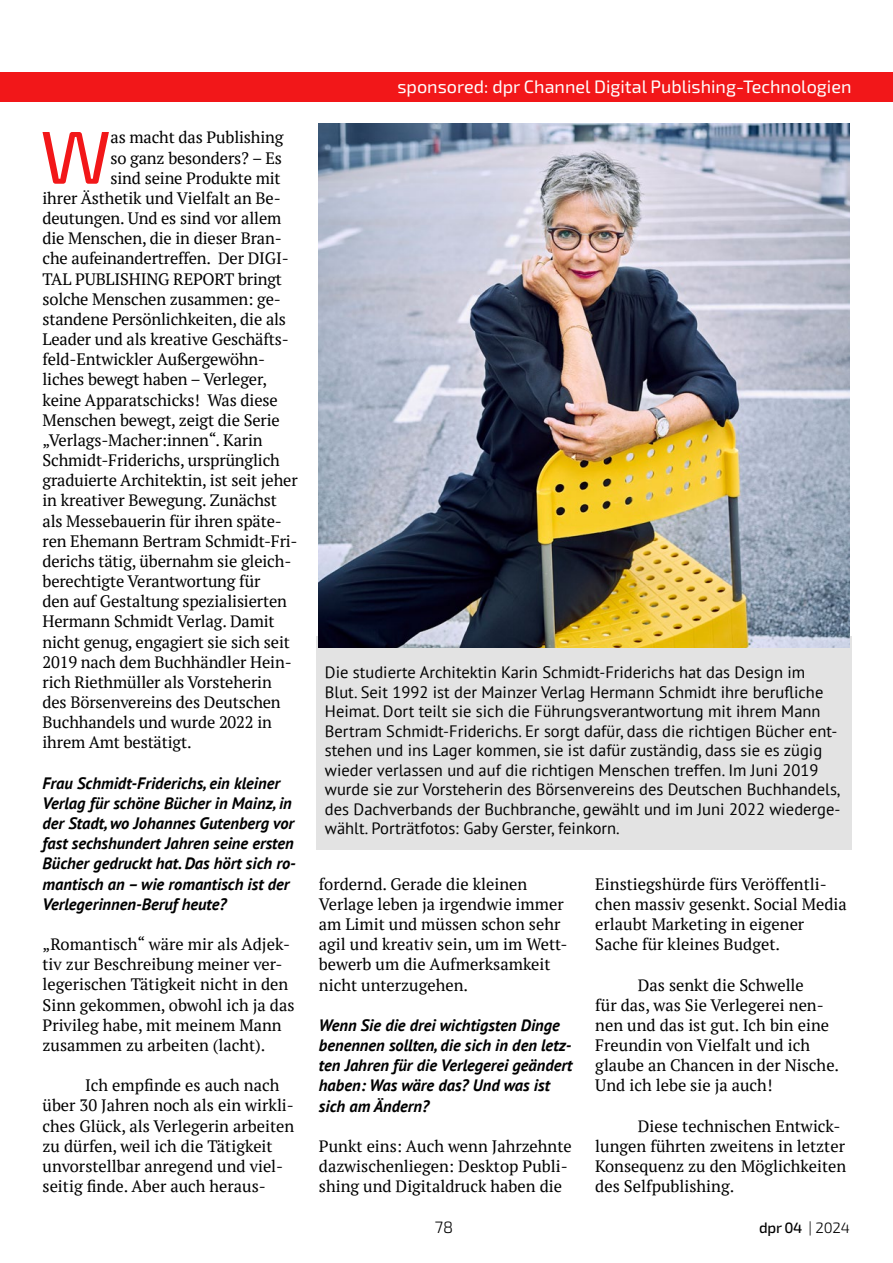
<style>
.page{position:relative;width:893px;height:1263px;background:#fff}
.page>*{position:absolute;margin:0;border:0;box-sizing:border-box;transform-origin:0 0}
.t1{font:75px "Exo 2";color:#f21719}
.t2{font:18px "Exo 2";color:#fff}
.t3{font:16.5px/20.1px "PT Serif";letter-spacing:-.01em;color:#000}
.t4{font:16.5px/19.5px "PT Sans";color:#000}
.t5{font:italic 700 16.5px/20.1px "PT Sans";color:#000}
.t6{font:300 16.5px "Exo 2";color:#000}
.t7{font:500 15px "Exo 2";color:#000}
.s1{font-weight:300}
</style>
<div class="page">
<div style="left:0;top:72px;width:893px;height:30px;background:#f21719"></div>
<div style="left:316px;top:636px;width:535px;height:213px;background:#e3e3e3"></div>
<img style="left:319px;top:123px;width:531px;height:525px">
<h1 class="t1" style="left:40px;top:114px;width:73px">W</h1>
<p class="t3" style="left:111px;top:127px;width:175px">as macht das Publishing</p>
<p class="t3" style="left:111px;top:147px;width:173px">so ganz besonders? – Es</p>
<p class="t3" style="left:111px;top:168px;width:172px">sind seine Produkte mit</p>
<p class="t3" style="left:43px;top:188px;width:240px">ihrer Ästhetik und Vielfalt an Be-</p>
<p class="t3" style="left:43px;top:208px;width:240px">deutungen. Und es sind vor allem</p>
<p class="t3" style="left:43px;top:228px;width:241px">die Menschen, die in dieser Bran-</p>
<p class="t3" style="left:43px;top:248px;width:248px">che aufeinandertreffen. Der DIGI-</p>
<p class="t3" style="left:43px;top:268px;width:241px">TAL PUBLISHING REPORT bringt</p>
<p class="t3" style="left:43px;top:289px;width:240px">solche Menschen zusammen: ge-</p>
<p class="t3" style="left:43px;top:309px;width:245px">standene Persönlichkeiten, die als</p>
<p class="t3" style="left:43px;top:329px;width:248px">Leader und als kreative Geschäfts-</p>
<p class="t3" style="left:43px;top:349px;width:224px">feld-Entwickler Außergewöhn-</p>
<p class="t3" style="left:43px;top:369px;width:226px">liches bewegt haben – Verleger,</p>
<p class="t3" style="left:43px;top:389px;width:237px">keine Apparatschicks! Was diese</p>
<p class="t3" style="left:43px;top:410px;width:239px">Menschen bewegt, zeigt die Serie</p>
<p class="t3" style="left:43px;top:430px;width:222px">„Verlags-Macher:innen“. Karin</p>
<p class="t3" style="left:43px;top:450px;width:239px">Schmidt-Friderichs, ursprünglich</p>
<p class="t3" style="left:43px;top:470px;width:257px">graduierte Architektin, ist seit jeher</p>
<p class="t3" style="left:43px;top:490px;width:236px">in kreativer Bewegung. Zunächst</p>
<p class="t3" style="left:43px;top:510px;width:241px">als Messebauerin für ihren späte-</p>
<p class="t3" style="left:43px;top:531px;width:257px">ren Ehemann Bertram Schmidt-Fri-</p>
<p class="t3" style="left:43px;top:551px;width:250px">derichs tätig, übernahm sie gleich-</p>
<p class="t3" style="left:43px;top:571px;width:219px">berechtigte Verantwortung für</p>
<p class="t3" style="left:43px;top:591px;width:246px">den auf Gestaltung spezialisierten</p>
<p class="t3" style="left:43px;top:611px;width:234px">Hermann Schmidt Verlag. Damit</p>
<p class="t3" style="left:43px;top:631px;width:249px">nicht genug, engagiert sie sich seit</p>
<p class="t3" style="left:43px;top:652px;width:251px">2019 nach dem Buchhändler Hein-</p>
<p class="t3" style="left:43px;top:672px;width:231px">rich Riethmüller als Vorsteherin</p>
<p class="t3" style="left:43px;top:692px;width:240px">des Börsenvereins des Deutschen</p>
<p class="t3" style="left:43px;top:712px;width:231px">Buchhandels und wurde 2022 in</p>
<p class="t3" style="left:43px;top:732px;width:151px">ihrem Amt bestätigt.</p>
<p class="t5" style="left:43px;top:773px;width:255px">Frau Schmidt-Friderichs, ein kleiner Verlag für schöne Bücher in Mainz, in der Stadt, wo Johannes Gutenberg vor fast sechshundert Jahren seine ersten Bücher gedruckt hat. Das hört sich ro&shy;mantisch an – wie romantisch ist der Verlegerinnen-Beruf heute?</p>
<p class="t3" style="left:43px;top:934px;width:254px">„Romantisch“ wäre mir als Adjek&shy;tiv zur Beschreibung meiner ver&shy;legerischen Tätigkeit nicht in den<br>Sinn gekommen, obwohl ich ja das<br>Privileg habe, mit meinem Mann zusammen zu arbeiten (lacht).</p>
<p class="t3" style="left:43px;top:1075px;width:253px;text-indent:43px">Ich empfinde es auch nach über 30 Jahren noch als ein wirkli&shy;ches Glück, als Verlegerin arbeiten zu dürfen, weil ich die Tätigkeit unvorstellbar anregend und viel&shy;seitig finde. Aber auch heraus-</p>
<p class="t2" style="left:397px;top:77px;width:456px">sponsored: dpr Channel Digital Publishing-Technologien</p>
<p class="t4" style="left:325px;top:662px;width:517px">Die studierte Architektin Karin Schmidt-Friderichs hat das Design im Blut. Seit 1992 ist der Mainzer Verlag Hermann Schmidt ihre berufliche Heimat. Dort teilt sie sich die Führungsverantwortung mit ihrem Mann Bertram Schmidt-Friderichs. Er sorgt dafür, dass die richtigen Bücher ent&shy;stehen und ins Lager kommen, sie ist dafür zuständig, dass sie es zügig wieder verlassen und auf die richtigen Menschen treffen. Im Juni 2019 wurde sie zur Vorsteherin des Börsenvereins des Deutschen Buchhandels, des Dachverbands der Buchbranche, gewählt und im Juni 2022 wiederge&shy;wählt. Porträtfotos: Gaby Gerster, feinkorn.</p>
<p class="t3" style="left:319px;top:873px;width:250px">fordernd. Gerade die kleinen<br>Verlage leben ja irgendwie immer am Limit und müssen schon sehr agil und kreativ sein, um im Wett&shy;bewerb um die Aufmerksamkeit nicht unterzugehen.</p>
<p class="t5" style="left:319px;top:1015px;width:255px">Wenn Sie die drei wichtigsten Dinge benennen sollten, die sich in den letz&shy;ten Jahren für die Verlegerei geändert haben: Was wäre das? Und was ist sich am Ändern?</p>
<p class="t3" style="left:319px;top:1136px;width:254px">Punkt eins: Auch wenn Jahrzehnte dazwischenliegen: Desktop Publi&shy;shing und Digitaldruck haben die</p>
<p class="t3" style="left:595px;top:874px;width:253px">Einstiegshürde fürs Veröffentli&shy;chen massiv gesenkt. Social Media erlaubt Marketing in eigener<br>Sache für kleines Budget.</p>
<p class="t3" style="left:595px;top:974px;width:245px;text-indent:43px">Das senkt die Schwelle<br>für das, was Sie Verlegerei nen&shy;nen und das ist gut. Ich bin eine<br>Freundin von Vielfalt und ich glaube an Chancen in der Nische.<br>Und ich lebe sie ja auch!</p>
<p class="t3" style="left:595px;top:1116px;width:252px;text-indent:43px">Diese technischen Entwick&shy;lungen führten zweitens in letzter<br>Konsequenz zu den Möglichkeiten des Selfpublishing.</p>
<p class="t6" style="left:435px;top:1217px;width:20px">78</p>
<p class="t7" style="left:759px;top:1218px;width:92px">dpr 04 <span class="s1">| 2024</span></p>
</div>
